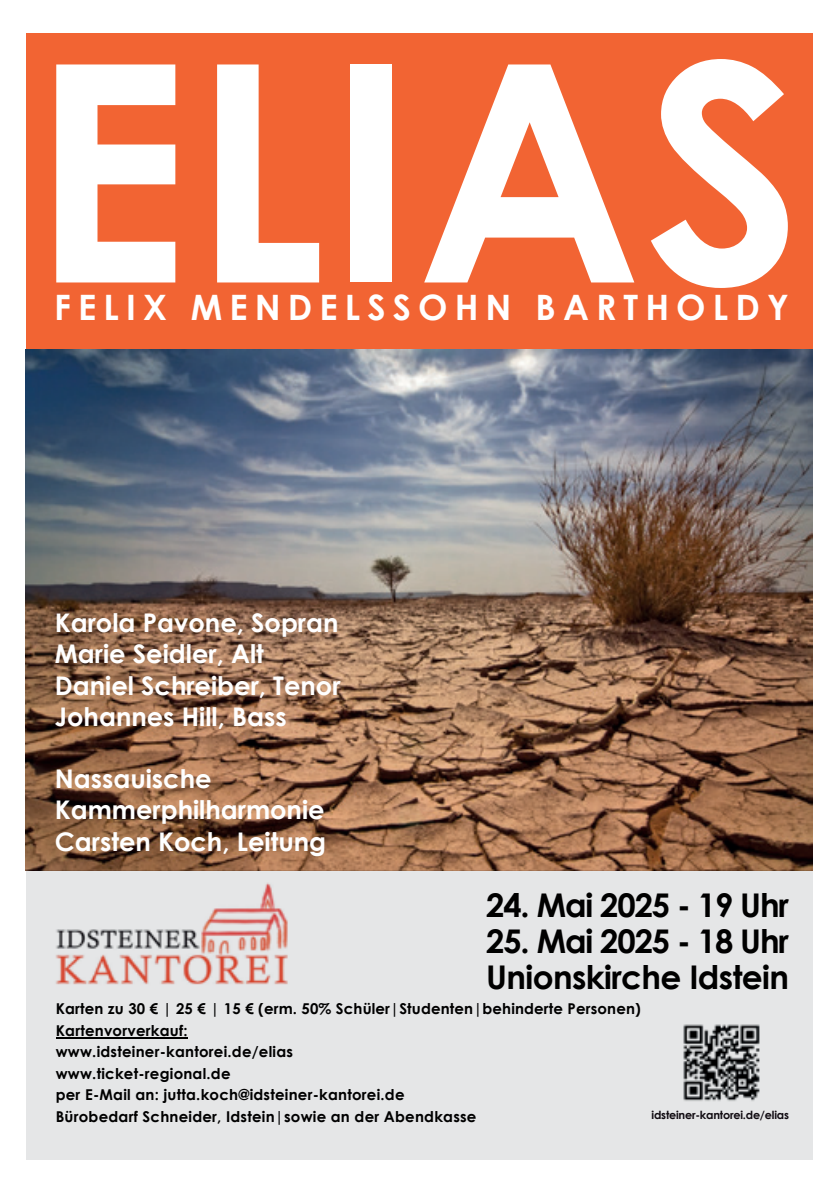
<style>
.page{position:relative;width:840px;height:1191px;background:#fff}
.page>*{position:absolute;margin:0;border:0;box-sizing:border-box;transform-origin:0 0}
.t1{font:700 303.4px "Century Gothic";letter-spacing:.01em;color:#fff}
.t2{font:700 35px "Century Gothic";letter-spacing:.205em;color:#fff}
.t3{font:700 32.6px/36px "Century Gothic";letter-spacing:-.035em;color:#000001}
.t4{font:700 25.6px/31.2px "Century Gothic";color:#fff}
.t5{font:700 15px/21.4px "Century Gothic";letter-spacing:.015em;color:#000001}
.t6{font:700 11.2px "Century Gothic";letter-spacing:-.02em;color:#120c13}
</style>
<div class="page">
<div style="left:26px;top:33px;width:786px;height:322px;background:#f26433"></div>
<img style="left:26px;top:349px;width:786px;height:521px">
<div style="left:26px;top:870px;width:786px;height:289px;background:#e5e6e7"></div>
<h1 class="t1" style="left:31px;top:-19px;width:772px">ELIAS</h1>
<h2 class="t2" style="left:54px;top:285px;width:735px">FELIX MENDELSSOHN BARTHOLDY</h2>
<h3 class="t4" style="left:55px;top:606px;width:287px">Karola Pavone, Sopran<br>Marie Seidler, Alt<br>Daniel Schreiber, Tenor<br>Johannes Hill, Bass</h3>
<h3 class="t4" style="left:55px;top:762px;width:273px">Nassauische<br>Kammerphilharmonie<br>Carsten Koch, Leitung</h3>
<h3 class="t3" style="left:486px;top:886px;width:304px">24. Mai 2025 - 19 Uhr</h3>
<h3 class="t3" style="left:486px;top:922px;width:304px">25. Mai 2025 - 18 Uhr<br>Unionskirche Idstein</h3>
<p class="t5" style="left:56px;top:997px;width:586px">Karten zu 30 € | 25 € | 15 € (erm. 50% Schüler|Studenten|behinderte Personen)<br>Kartenvorverkauf:<br>www.idsteiner-kantorei.de/elias<br>www.ticket-regional.de<br>per E-Mail an: jutta.koch@idsteiner-kantorei.de<br>Bürobedarf Schneider, Idstein|sowie an der Abendkasse</p>
<p class="t6" style="left:651px;top:1107px;width:139px">idsteiner-kantorei.de/elias</p>
</div>
